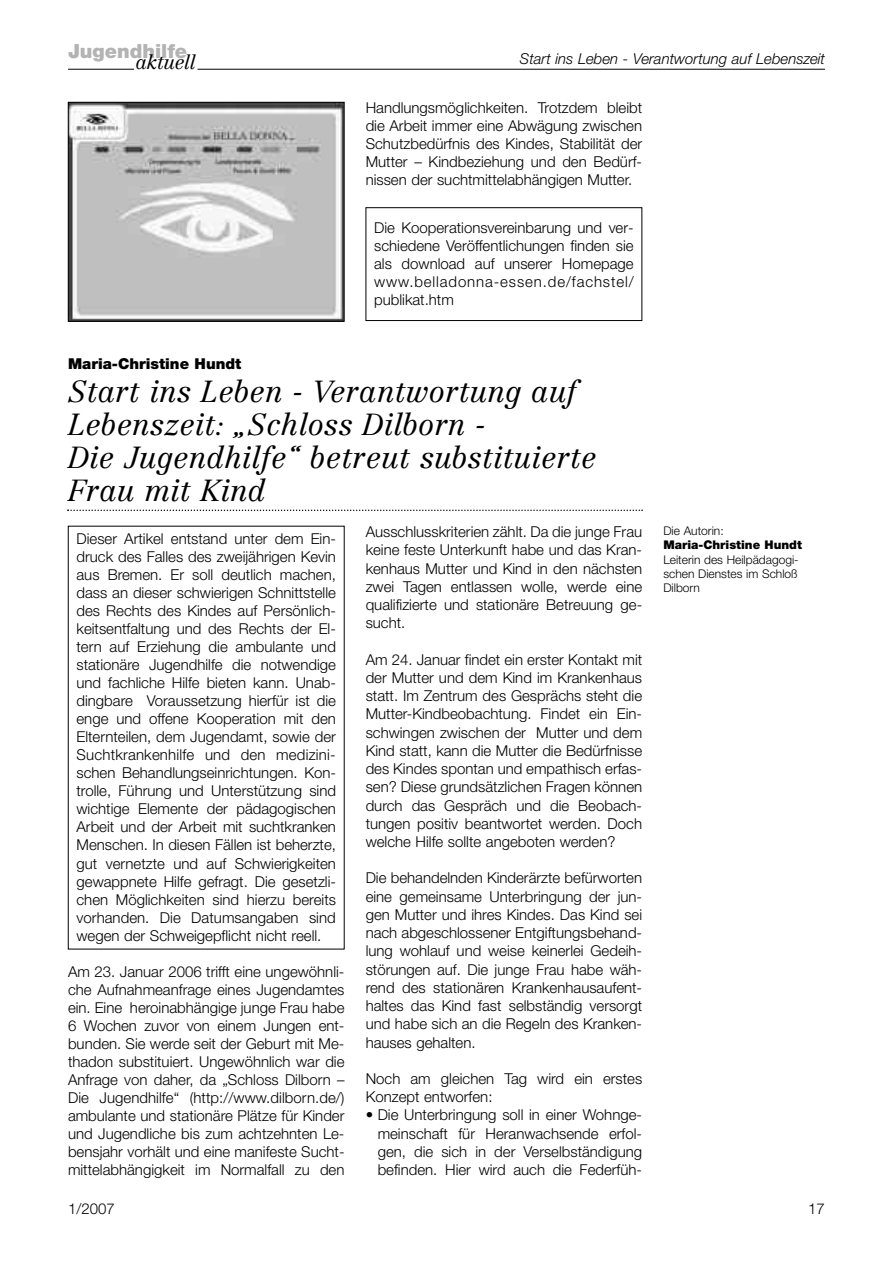
<style>
.page{position:relative;width:893px;height:1263px;background:#fff}
.page>*{position:absolute;margin:0;border:0;box-sizing:border-box;transform-origin:0 0}
.t1{font:italic 300 30px/33px "Centennial";color:#000}
.t2{font:900 19.5px "Helvetica Neue";color:#b3b3b3}
.t3{font:italic 300 19.5px "Centennial";letter-spacing:-.03em;color:#000}
.t4{font:300 15px/18px "Helvetica Neue";color:#000;text-align:justify}
.t5{font:italic 300 15px "Helvetica Neue";color:#000}
.t6{font:900 15px "Helvetica Neue";color:#000}
.t7{font:300 12px/14.2px "Helvetica Neue";color:#000;text-align:justify}
.t8{font:900 12px "Helvetica Neue";color:#000}
</style>
<div class="page">
<hr style="left:68px;top:69px;width:66px;height:1px;background:#000">
<hr style="left:197px;top:69px;width:628px;height:1px;background:#000">
<img style="left:70px;top:104px;width:272px;height:215px">
<div style="left:68px;top:102px;width:276px;height:219px;border:1px solid #000"></div>
<div style="left:366px;top:207px;width:276px;height:114px;border:1px solid #000"></div>
<svg style="left:67px;top:509px;width:576px;height:2px"></svg>
<h2 class="t2" style="left:68px;top:44px;width:121px">Jugendhilfe</h2>
<h2 class="t3" style="left:135px;top:55px;width:62px">aktuell</h2>
<p class="t5" style="left:520px;top:53px;width:307px">Start ins Leben - Verantwortung auf Lebenszeit</p>
<p class="t4" style="left:366px;top:100px;width:278px">Handlungsmöglichkeiten. Trotzdem bleibt die Arbeit immer eine Abwägung zwischen Schutzbedürfnis des Kindes, Stabilität der Mutter – Kindbeziehung und den Bedürf&shy;nissen der suchtmittelabhängigen Mutter.</p>
<p class="t4" style="left:374px;top:220px;width:261px">Die Kooperationsvereinbarung und ver&shy;schiedene Veröffentlichungen finden sie als download auf unserer Homepage www.belladonna-essen.de/fachstel/ publikat.htm</p>
<p class="t6" style="left:68px;top:358px;width:175px">Maria-Christine Hundt</p>
<h1 class="t1" style="left:68px;top:378px;width:530px">Start ins Leben - Verantwortung auf<br>Lebenszeit: „Schloss Dilborn -<br>Die Jugendhilfe“ betreut substituierte<br>Frau mit Kind</h1>
<p class="t4" style="left:77px;top:531px;width:261px">Dieser Artikel entstand unter dem Ein&shy;druck des Falles des zweijährigen Kevin aus Bremen. Er soll deutlich machen, dass an dieser schwierigen Schnittstelle des Rechts des Kindes auf Persönlich&shy;keitsentfaltung und des Rechts der El&shy;tern auf Erziehung die ambulante und stationäre Jugendhilfe die notwendige und fachliche Hilfe bieten kann. Unab&shy;dingbare Voraussetzung hierfür ist die enge und offene Kooperation mit den Elternteilen, dem Jugendamt, sowie der Suchtkrankenhilfe und den medizini&shy;schen Behandlungseinrichtungen. Kon&shy;trolle, Führung und Unterstützung sind wichtige Elemente der pädagogischen Arbeit und der Arbeit mit suchtkranken Menschen. In diesen Fällen ist beherzte, gut vernetzte und auf Schwierigkeiten gewappnete Hilfe gefragt. Die gesetzli&shy;chen Möglichkeiten sind hierzu bereits vorhanden. Die Datumsangaben sind wegen der Schweigepflicht nicht reell.</p>
<p class="t4" style="left:68px;top:964px;width:278px">Am 23. Januar 2006 trifft eine ungewöhnli&shy;che Aufnahmeanfrage eines Jugendamtes ein. Eine heroinabhängige junge Frau habe 6 Wochen zuvor von einem Jungen ent&shy;bunden. Sie werde seit der Geburt mit Me&shy;thadon substituiert. Ungewöhnlich war die Anfrage von daher, da „Schloss Dilborn – Die Jugendhilfe“ (http://www.dilborn.de/) ambulante und stationäre Plätze für Kinder und Jugendliche bis zum achtzehnten Le&shy;bensjahr vorhält und eine manifeste Sucht&shy;mittelabhängigkeit im Normalfall zu den</p>
<p class="t4" style="left:366px;top:524px;width:278px">Ausschlusskriterien zählt. Da die junge Frau keine feste Unterkunft habe und das Kran&shy;kenhaus Mutter und Kind in den nächsten zwei Tagen entlassen wolle, werde eine qualifizierte und stationäre Betreuung ge&shy;sucht.</p>
<p class="t4" style="left:366px;top:652px;width:278px">Am 24. Januar findet ein erster Kontakt mit der Mutter und dem Kind im Krankenhaus statt. Im Zentrum des Gesprächs steht die Mutter-Kindbeobachtung. Findet ein Ein&shy;schwingen zwischen der Mutter und dem Kind statt, kann die Mutter die Bedürfnisse des Kindes spontan und empathisch erfas&shy;sen? Diese grundsätzlichen Fragen können durch das Gespräch und die Beobach&shy;tungen positiv beantwortet werden. Doch welche Hilfe sollte angeboten werden?</p>
<p class="t4" style="left:366px;top:870px;width:278px">Die behandelnden Kinderärzte befürworten eine gemeinsame Unterbringung der jun&shy;gen Mutter und ihres Kindes. Das Kind sei nach abgeschlossener Entgiftungsbehand&shy;lung wohlauf und weise keinerlei Gedeih&shy;störungen auf. Die junge Frau habe wäh&shy;rend des stationären Krankenhausaufent&shy;haltes das Kind fast selbständig versorgt und habe sich an die Regeln des Kranken&shy;hauses gehalten.</p>
<p class="t4" style="left:366px;top:1071px;width:278px">Noch am gleichen Tag wird ein erstes<br>Konzept entworfen:</p>
<p class="t4" style="left:378px;top:1107px;width:266px;text-indent:-12px">• Die Unterbringung soll in einer Wohnge&shy;meinschaft für Heranwachsende erfol&shy;gen, die sich in der Verselbständigung befinden. Hier wird auch die Federfüh-</p>
<p class="t7" style="left:663px;top:525px;width:62px">Die Autorin:</p>
<p class="t8" style="left:663px;top:541px;width:140px">Maria-Christine Hundt</p>
<p class="t7" style="left:663px;top:553px;width:137px">Leiterin des Heilpädagogi&shy;schen Dienstes im Schloß Dilborn</p>
<p class="t4" style="left:68px;top:1201px;width:48px">1/2007</p>
<p class="t4" style="left:808px;top:1201px;width:18px">17</p>
</div>
